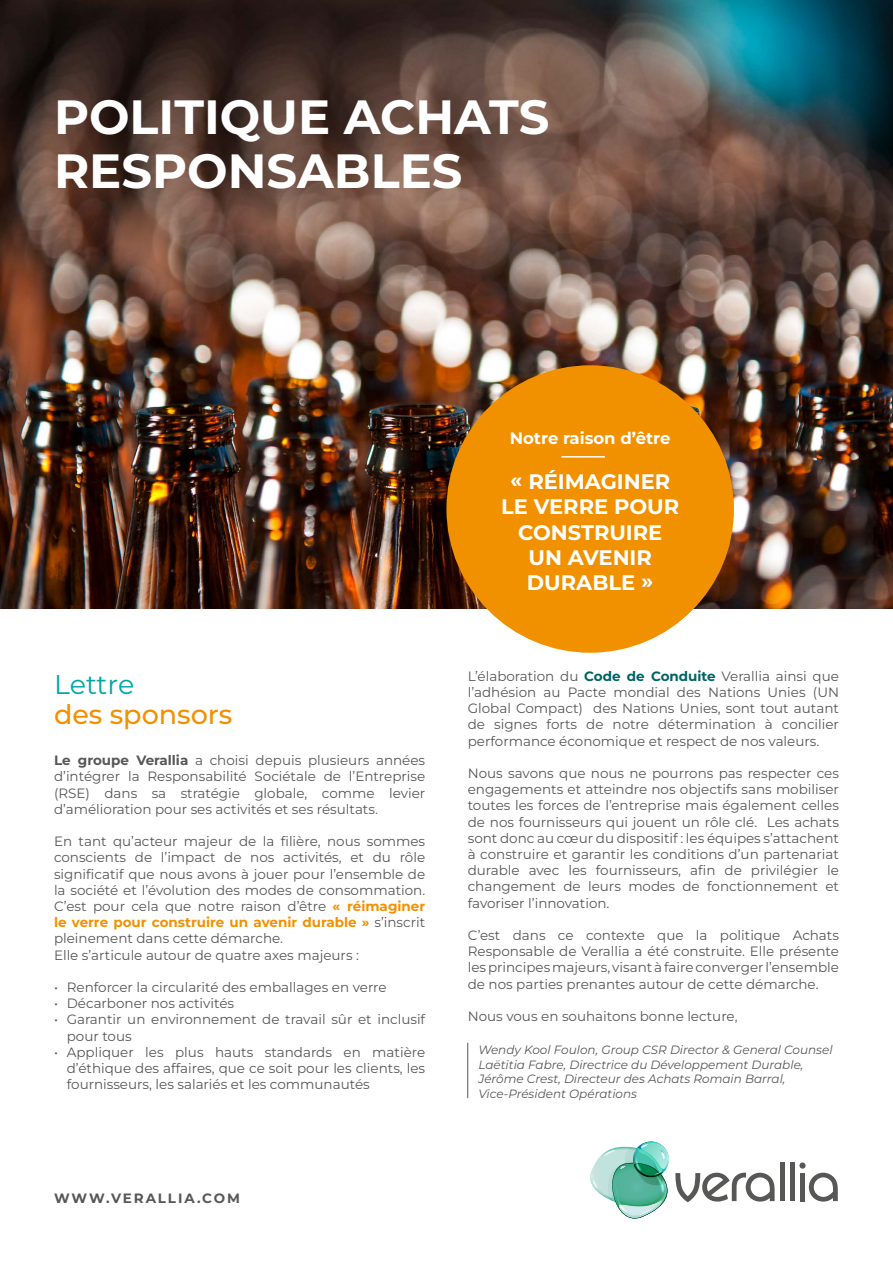
<style>
.page{position:relative;width:893px;height:1263px;background:#fff}
.page>*{position:absolute;margin:0;border:0;box-sizing:border-box;transform-origin:0 0}
.t1{font:700 48px/54px "Montserrat";color:#fff}
.t2{font:500 27px "Montserrat";color:#f29100}
.t3{font:27px "Montserrat";letter-spacing:-.01em;color:#00a6a6}
.t4{font:700 21px/25.2px "Montserrat";color:#fff;text-align:center}
.t5{font:700 16.5px "Montserrat";color:#fff}
.t6{font:13.5px/16.2px "Montserrat";color:#575756;text-align:justify}
.t7{font:700 13.5px "Montserrat";letter-spacing:.14em;color:#575756}
.t8{font:italic 12px/14.4px "Montserrat";color:#575756}
.t9{font:700 12px "Montserrat";letter-spacing:.14em;color:#575756}
.s1{font-weight:700}
.s2{font-weight:700;color:#f29100}
.s3{font-weight:700;color:#006363}
</style>
<div class="page">
<img style="left:0;top:0;width:893px;height:608px">
<svg style="left:590px;top:1141px;width:185px;height:78px"></svg>
<hr style="left:780px;top:1163px;width:4px;height:38px;background:#575756">
<div style="left:790px;top:1163px;width:5px;height:38px;background:#575756"></div>
<div style="left:800px;top:1173px;width:5px;height:28px;background:#575756"></div>
<svg style="left:799px;top:1162px;width:7px;height:7px"></svg>
<svg style="left:809px;top:1173px;width:29px;height:28px"></svg>
<div style="left:446px;top:365px;width:288px;height:288px;background:#f29100;border-radius:50%"></div>
<hr style="left:561px;top:456px;width:44px;height:2px;background:#fff">
<hr style="left:467px;top:1043px;width:1px;height:55px;background:#575756">
<h1 class="t1" style="left:54px;top:88px;width:497px">POLITIQUE ACHATS<br>RESPONSABLES</h1>
<h2 class="t3" style="left:54px;top:666px;width:82px">Lettre</h2>
<h2 class="t2" style="left:54px;top:696px;width:180px">des sponsors</h2>
<p class="t6" style="left:54px;top:752px;width:373px"><span class="s1">Le groupe Verallia</span> a choisi depuis plusieurs années d’intégrer la Responsabilité Sociétale de l’Entreprise (RSE) dans sa stratégie globale, comme levier d’amélioration pour ses activités et ses résultats.</p>
<p class="t6" style="left:54px;top:833px;width:373px;text-align:left">En tant qu’acteur majeur de la filière, nous sommes conscients de l’impact de nos activités, et du rôle significatif que nous avons à jouer pour l’ensemble de la société et l’évolution des modes de consommation.<br>C’est pour cela que notre raison d’être <span class="s2">« réimaginer le verre pour construire un avenir durable »</span> s’inscrit pleinement dans cette démarche.<br>Elle s’articule autour de quatre axes majeurs :</p>
<p class="t6" style="left:54px;top:979px;width:334px">• Renforcer la circularité des emballages en verre</p>
<p class="t6" style="left:54px;top:995px;width:182px">• Décarboner nos activités</p>
<p class="t6" style="left:67px;top:1011px;width:360px;text-indent:-13px">• Garantir un environnement de travail sûr et inclusif pour tous</p>
<p class="t6" style="left:67px;top:1043px;width:360px;text-indent:-13px">• Appliquer les plus hauts standards en matière d’éthique des affaires, que ce soit pour les clients, les fournisseurs, les salariés et les communautés</p>
<p class="t7" style="left:54px;top:1189px;width:187px">WWW.VERALLIA.COM</p>
<p class="t9" style="left:54px;top:1197px;width:297px">1 • POLITIQUE ACHATS FOURNISSEURS</p>
<p class="t5" style="left:510px;top:427px;width:162px">Notre raison d’être</p>
<h3 class="t4" style="left:501px;top:468px;width:180px">« RÉIMAGINER<br>LE VERRE POUR<br>CONSTRUIRE<br>UN AVENIR<br>DURABLE »</h3>
<p class="t6" style="left:468px;top:667px;width:373px">L’élaboration du <span class="s3">Code de Conduite</span> Verallia ainsi que l’adhésion au Pacte mondial des Nations Unies (UN Global Compact) des Nations Unies, sont tout autant de signes forts de notre détermination à concilier performance économique et respect de nos valeurs.</p>
<p class="t6" style="left:468px;top:765px;width:373px">Nous savons que nous ne pourrons pas respecter ces engagements et atteindre nos objectifs sans mobiliser toutes les forces de l’entreprise mais également celles de nos fournisseurs qui jouent un rôle clé. Les achats sont donc au cœur du dispositif : les équipes s’attachent à construire et garantir les conditions d’un partenariat durable avec les fournisseurs, afin de privilégier le changement de leurs modes de fonctionnement et favoriser l’innovation.</p>
<p class="t6" style="left:468px;top:927px;width:373px">C’est dans ce contexte que la politique Achats Responsable de Verallia a été construite. Elle présente les principes majeurs, visant à faire converger l’ensemble de nos parties prenantes autour de cette démarche.</p>
<p class="t6" style="left:468px;top:1008px;width:271px">Nous vous en souhaitons bonne lecture,</p>
<p class="t8" style="left:478px;top:1042px;width:356px">Wendy Kool Foulon, Group CSR Director &amp; General Counsel Laëtitia Fabre, Directrice du Développement Durable, Jérôme Crest, Directeur des Achats Romain Barral, Vice-Président Opérations</p>
</div>
